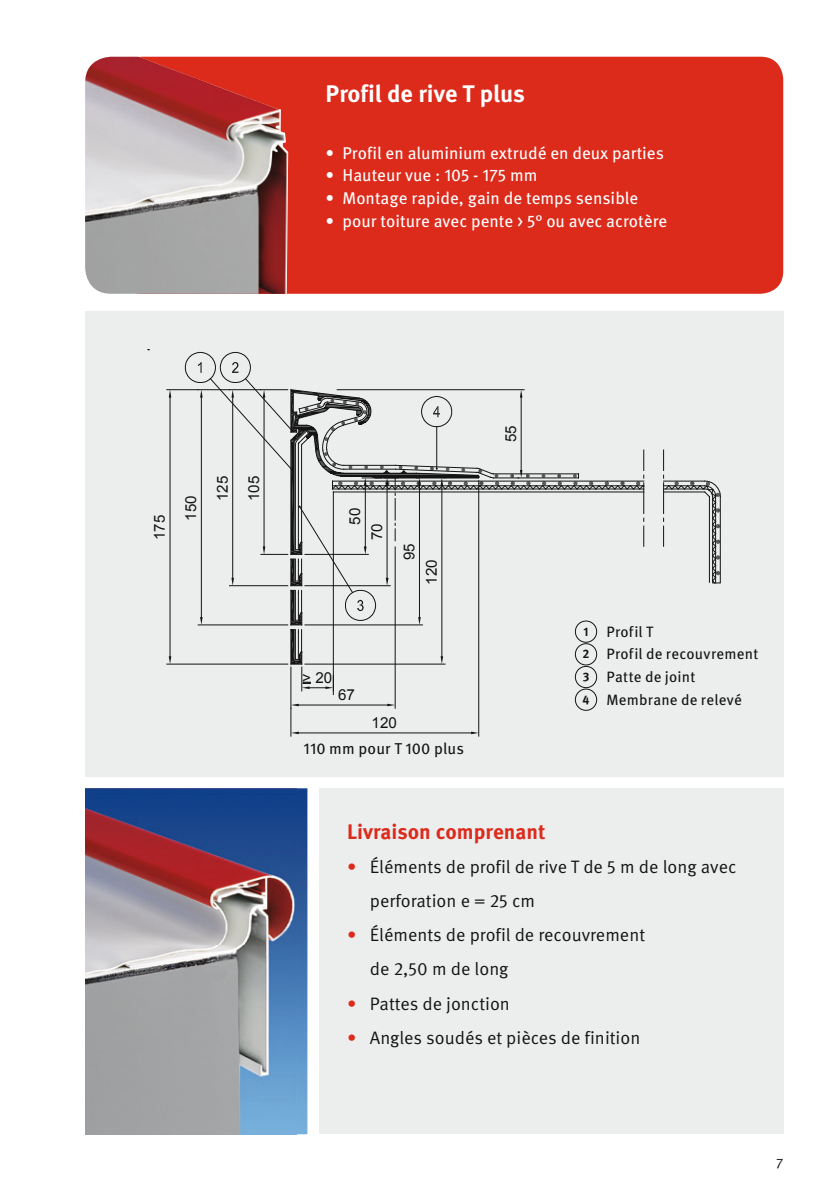
<style>
.page{position:relative;width:840px;height:1191px;background:#fff}
.page>*{position:absolute;margin:0;border:0;box-sizing:border-box;transform-origin:0 0}
.t1{font:700 24px "Meta Pro";color:#fff}
.t2{font:700 21px "Meta Pro";color:#dc2a1b}
.t3{font:18px/34px "Meta Pro";color:#131413}
.t4{font:17px "Meta Pro";color:#fff}
.t5{font:15.8px "Meta Pro";letter-spacing:.01em;color:#131413}
.t6{font:15.6px "Arial";color:#131413}
.t7{font:15.2px/22px "Arial";letter-spacing:-.005em;color:#131413}
.t8{font:15px/22.6px "Meta Pro";letter-spacing:.015em;color:#131413}
.t9{font:14px "Meta Pro";color:#131413}
.s1{font-weight:700;font-size:12.4px}
.s2{color:#dc2a1b}
</style>
<div class="page">
<div style="left:119px;top:57px;width:663px;height:237px;background:#dc2a1b;border-radius:23px"></div>
<img style="left:85px;top:57px;width:203px;height:237px">
<div style="left:318px;top:788px;width:464px;height:346px;background:#eceded"></div>
<div style="left:85px;top:312px;width:697px;height:465px;background:#eceded"></div>
<hr style="left:167px;top:664px;width:120px;height:1px;background:#131413">
<hr style="left:167px;top:389px;width:31px;height:1px;background:#131413">
<hr style="left:170px;top:397px;width:1px;height:259px;background:#131413">
<svg style="left:169px;top:656px;width:2px;height:8px"></svg>
<svg style="left:169px;top:390px;width:2px;height:7px"></svg>
<svg style="left:663px;top:450px;width:57px;height:122px"></svg>
<svg style="left:185px;top:352px;width:459px;height:384px"></svg>
<svg style="left:513px;top:572px;width:208px;height:164px"></svg>
<div style="left:575px;top:621px;width:21px;height:21px;background:#eceded;border-radius:50%"></div>
<div style="left:574px;top:621px;width:22px;height:21px;border:1px solid #131413;border-radius:50%"></div>
<div style="left:575px;top:643px;width:21px;height:22px;background:#eceded;border-radius:50%"></div>
<div style="left:574px;top:643px;width:22px;height:22px;border:1px solid #131413;border-radius:50%"></div>
<div style="left:575px;top:666px;width:21px;height:21px;background:#eceded;border-radius:50%"></div>
<div style="left:574px;top:666px;width:22px;height:22px;border:1px solid #131413;border-radius:50%"></div>
<div style="left:575px;top:689px;width:21px;height:21px;background:#eceded;border-radius:50%"></div>
<div style="left:574px;top:689px;width:22px;height:21px;border:1px solid #131413;border-radius:50%"></div>
<img style="left:296px;top:788px;width:11px;height:346px">
<img style="left:85px;top:788px;width:211px;height:346px">
<h1 class="t1" style="left:325px;top:79px;width:201px">Profil de rive T plus</h1>
<p class="t4" style="left:325px;top:142px;width:340px">• Profil en aluminium extrudé en deux parties</p>
<p class="t4" style="left:325px;top:165px;width:213px">• Hauteur vue : 105 - 175 mm</p>
<p class="t4" style="left:325px;top:187px;width:314px">• Montage rapide, gain de temps sensible</p>
<p class="t4" style="left:325px;top:210px;width:343px">• pour toiture avec pente &gt; 5° ou avec acrotère</p>
<p class="t7" style="left:211px;top:501px;width:27px;rotate:-90deg">125</p>
<p class="t7" style="left:243px;top:501px;width:27px;rotate:-90deg">105</p>
<p class="t7" style="left:180px;top:521px;width:27px;rotate:-90deg">150</p>
<p class="t7" style="left:149px;top:540px;width:27px;rotate:-90deg">175</p>
<p class="t7" style="left:344px;top:540px;width:34px;text-indent:16px;rotate:-90deg">50<br>70</p>
<p class="t7" style="left:398px;top:584px;width:43px;text-indent:24px;rotate:-90deg">95<br>120</p>
<p class="t7" style="left:302px;top:667px;width:31px">&gt; 20</p>
<p class="t7" style="left:338px;top:684px;width:18px">67</p>
<p class="t7" style="left:371px;top:712px;width:27px">120</p>
<p class="t6" style="left:303px;top:737px;width:160px">110 mm bei T 100 plus</p>
<p class="t5" style="left:303px;top:739px;width:162px">110 mm pour T 100 plus</p>
<p class="t7" style="left:499px;top:442px;width:18px;rotate:-90deg">55</p>
<p class="t6" style="left:577px;top:611px;width:71px">Deckprofil</p>
<p class="t6" style="left:578px;top:645px;width:99px">Stoßverbinder</p>
<p class="t8" style="left:582px;top:620px;width:177px"><span class="s1">1</span> Profil T<br><span class="s1">2</span> Profil de recouvrement<br><span class="s1">3</span> Patte de joint<br><span class="s1">4</span> Membrane de relevé</p>
<p class="t2" style="left:347px;top:818px;width:200px">Livraison comprenant</p>
<p class="t3" style="left:369px;top:850px;width:368px;text-indent:-23px"><span class="s2">•</span> Éléments de profil de rive T de 5 m de long avec perforation e = 25 cm</p>
<p class="t3" style="left:369px;top:918px;width:276px;text-indent:-23px"><span class="s2">•</span> Éléments de profil de recouvrement de 2,50 m de long</p>
<p class="t3" style="left:347px;top:986px;width:164px"><span class="s2">•</span> Pattes de jonction</p>
<p class="t3" style="left:347px;top:1020px;width:294px"><span class="s2">•</span> Angles soudés et pièces de finition</p>
<p class="t9" style="left:775px;top:1154px;width:9px">7</p>
</div>
